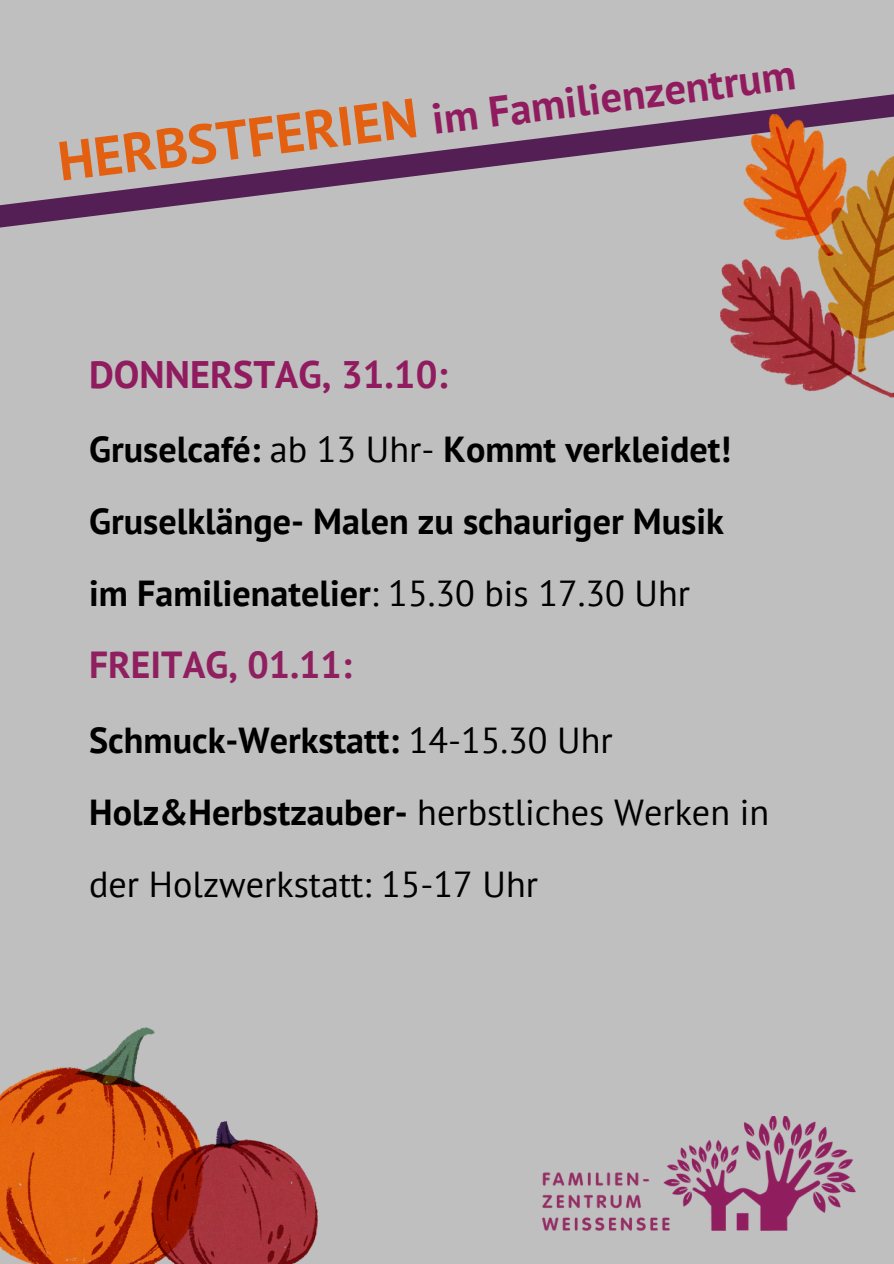
<style>
.page{position:relative;width:894px;height:1264px;background:#fff}
.page>*{position:absolute;margin:0;border:0;box-sizing:border-box;transform-origin:0 0}
.t1{font:700 55.05px "PT Sans";color:#e36010}
.t2{font:700 42.6px "PT Sans";color:#901c5f}
.t3{font:700 38.25px "PT Sans";color:#901c5f}
.t4{font:700 37.65px "PT Sans";color:#901f5f}
.t5{font:700 36.15px "PT Sans";color:#000}
.t6{font:36.15px/72px "PT Sans";color:#000}
.s1{font-weight:400}
.s2{font-weight:700}
</style>
<div class="page">
<div style="left:0;top:0;width:893px;height:1263px;background:#bfbfbf"></div>
<img style="left:542px;top:1116px;width:313px;height:114px">
<svg style="left:0;top:94px;width:893px;height:304px"></svg>
<img style="left:0;top:1027px;width:317px;height:236px">
<img style="left:720px;top:115px;width:173px;height:282px">
<h1 class="t1" style="left:54px;top:125px;width:363px;rotate:-7deg">HERBSTFERIEN</h1>
<h2 class="t2" style="left:429px;top:91px;width:367px;rotate:-7deg">im Familienzentrum</h2>
<p class="t3" style="left:89px;top:349px;width:360px">DONNERSTAG, 31.10:</p>
<p class="t5" style="left:89px;top:425px;width:643px">Gruselcafé: <span class="s1">ab 13 Uhr-</span> Kommt verkleidet!</p>
<p class="t5" style="left:89px;top:497px;width:636px">Gruselklänge- Malen zu schauriger Musik</p>
<p class="t5" style="left:89px;top:569px;width:602px">im Familienatelier<span class="s1">: 15.30 bis 17.30 Uhr</span></p>
<p class="t4" style="left:89px;top:640px;width:264px">FREITAG, 01.11:</p>
<p class="t6" style="left:89px;top:703px;width:681px"><span class="s2">Schmuck-Werkstatt:</span> 14-15.30 Uhr<br><span class="s2">Holz&amp;Herbstzauber-</span> herbstliches Werken in der Holzwerkstatt: 15-17 Uhr</p>
</div>
